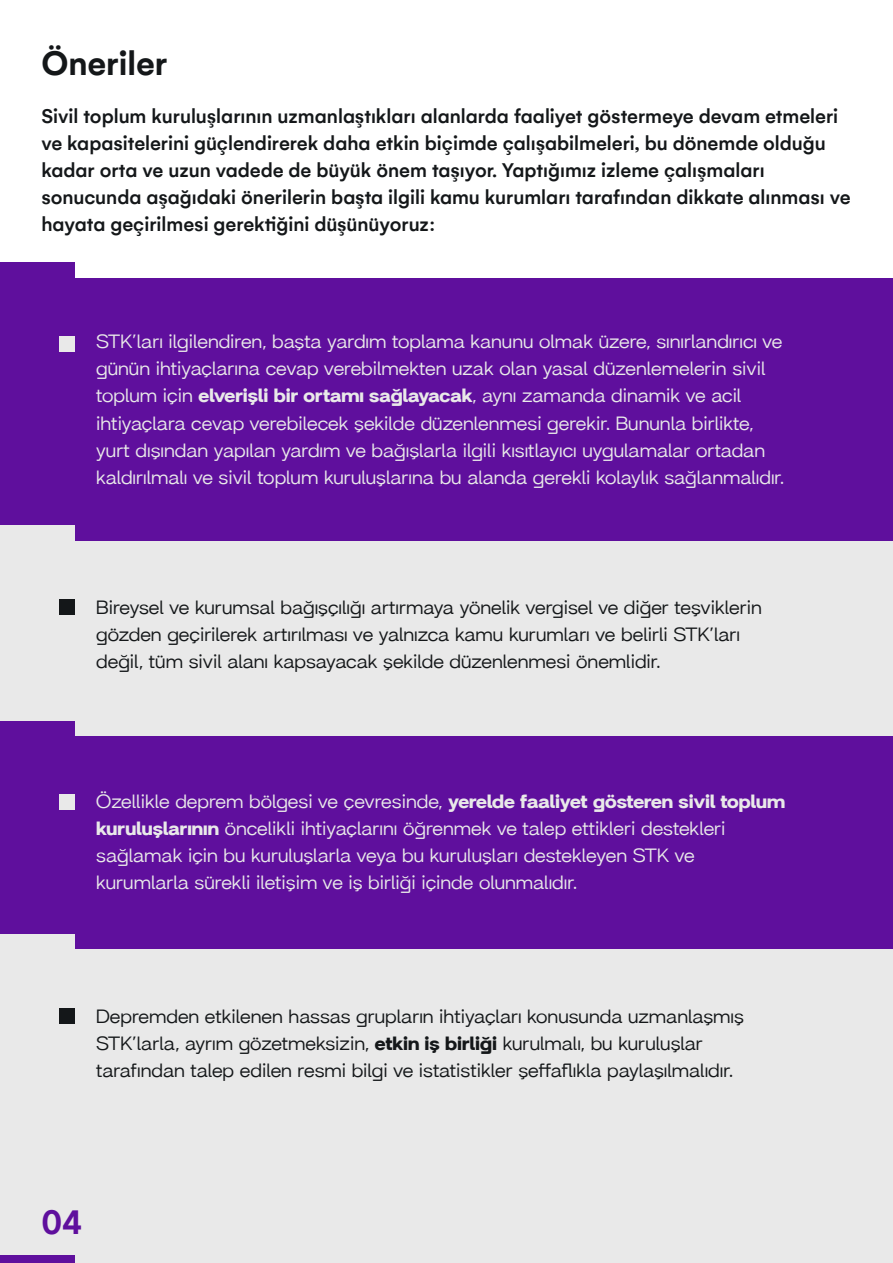
<style>
.page{position:relative;width:893px;height:1263px;background:#fff}
.page>*{position:absolute;margin:0;border:0;box-sizing:border-box;transform-origin:0 0}
.t1{font:600 36px "Gelion";color:#141719}
.t2{font:600 36px "Gelion";color:#5f0f9d}
.t3{font:21px/27px "Britanica";color:#e9e9e9}
.t4{font:21px/27px "Britanica";color:#141719}
.t5{font:500 21px/27px "Gelion";color:#141719}
.s1{font-weight:800}
</style>
<div class="page">
<div style="left:0;top:278px;width:893px;height:263px;background:#5f0f9d"></div>
<div style="left:0;top:736px;width:893px;height:213px;background:#5f0f9d"></div>
<div style="left:0;top:541px;width:893px;height:194px;background:#e9e9e9"></div>
<hr style="left:0;top:0;width:893px;height:1px;background:#f6f6f6">
<hr style="left:0;top:0;width:74px;height:1px;background:#141719">
<div style="left:0;top:526px;width:74px;height:15px;background:#e9e9e9"></div>
<div style="left:0;top:949px;width:893px;height:314px;background:#e9e9e9"></div>
<div style="left:0;top:934px;width:74px;height:15px;background:#e9e9e9"></div>
<div style="left:0;top:263px;width:74px;height:15px;background:#5f0f9d"></div>
<div style="left:59px;top:336px;width:15px;height:16px;background:#e9e9e9"></div>
<div style="left:59px;top:794px;width:15px;height:15px;background:#e9e9e9"></div>
<div style="left:59px;top:599px;width:15px;height:15px;background:#141719"></div>
<div style="left:59px;top:1008px;width:15px;height:15px;background:#141719"></div>
<div style="left:0;top:721px;width:74px;height:15px;background:#5f0f9d"></div>
<div style="left:0;top:1255px;width:74px;height:8px;background:#5f0f9d"></div>
<h1 class="t1" style="left:41px;top:41px;width:127px">Öneriler</h1>
<p class="t5" style="left:41px;top:102px;width:811px">Sivil toplum kuruluşlarının uzmanlaştıkları alanlarda faaliyet göstermeye devam etmeleri ve kapasitelerini güçlendirerek daha etkin biçimde çalışabilmeleri, bu dönemde olduğu kadar orta ve uzun vadede de büyük önem taşıyor. Yaptığımız izleme çalışmaları sonucunda aşağıdaki önerilerin başta ilgili kamu kurumları tarafından dikkate alınması ve hayata geçirilmesi gerektiğini düşünüyoruz:</p>
<p class="t3" style="left:96px;top:328px;width:689px">STK’ları ilgilendiren, başta yardım toplama kanunu olmak üzere, sınırlandırıcı ve günün ihtiyaçlarına cevap verebilmekten uzak olan yasal düzenlemelerin sivil toplum için <span class="s1">elverişli bir ortamı sağlayacak</span>, aynı zamanda dinamik ve acil ihtiyaçlara cevap verebilecek şekilde düzenlenmesi gerekir. Bununla birlikte, yurt dışından yapılan yardım ve bağışlarla ilgili kısıtlayıcı uygulamalar ortadan kaldırılmalı ve sivil toplum kuruluşlarına bu alanda gerekli kolaylık sağlanmalıdır.</p>
<p class="t4" style="left:96px;top:594px;width:667px">Bireysel ve kurumsal bağışçılığı artırmaya yönelik vergisel ve diğer teşviklerin gözden geçirilerek artırılması ve yalnızca kamu kurumları ve belirli STK’ları değil, tüm sivil alanı kapsayacak şekilde düzenlenmesi önemlidir.</p>
<p class="t3" style="left:96px;top:787px;width:690px">Özellikle deprem bölgesi ve çevresinde, <span class="s1">yerelde faaliyet gösteren sivil toplum kuruluşlarının</span> öncelikli ihtiyaçlarını öğrenmek ve talep ettikleri destekleri sağlamak için bu kuruluşlarla veya bu kuruluşları destekleyen STK ve kurumlarla sürekli iletişim ve iş birliği içinde olunmalıdır.</p>
<p class="t4" style="left:96px;top:1003px;width:649px">Depremden etkilenen hassas grupların ihtiyaçları konusunda uzmanlaşmış<br>STK’larla, ayrım gözetmeksizin, <span class="s1">etkin iş birliği</span> kurulmalı, bu kuruluşlar tarafından talep edilen resmi bilgi ve istatistikler şeffaflıkla paylaşılmalıdır.</p>
<h1 class="t2" style="left:41px;top:1200px;width:42px">04</h1>
</div>
